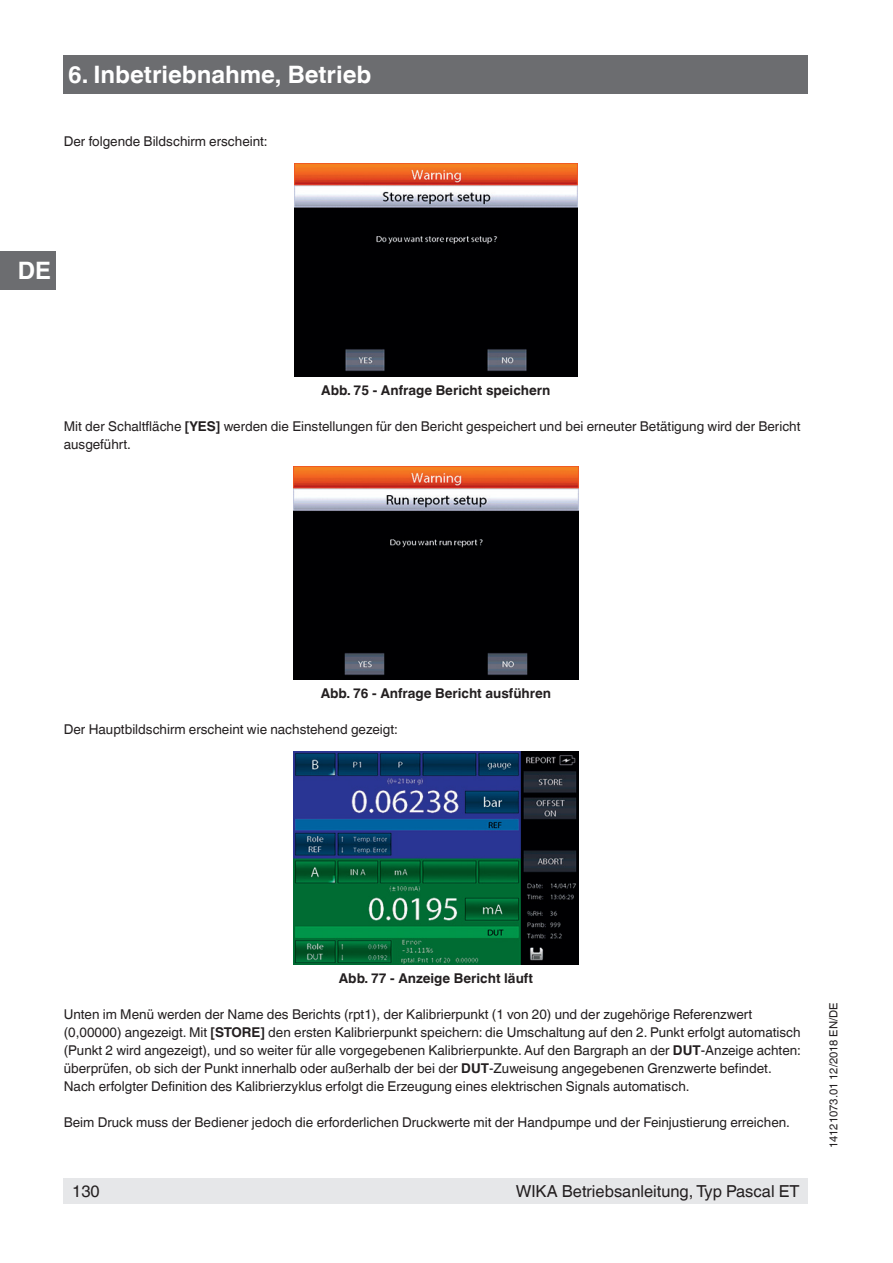
<style>
.page{position:relative;width:893px;height:1263px;background:#fff}
.page>*{position:absolute;margin:0;border:0;box-sizing:border-box;transform-origin:0 0}
.t1{font:700 24px "Helvetica World";color:#fff}
.t2{font:16.5px "Helvetica World";color:#231f20}
.t3{font:13.5px/18px "Helvetica World";color:#231f20}
.t4{font:700 13.5px "Helvetica World";color:#231f20}
.t5{font:11.25px "Helvetica World";color:#231f20}
.s1{font-weight:700}
</style>
<div class="page">
<div style="left:64px;top:1178px;width:744px;height:25px;background:#e6e7e9"></div>
<div style="left:0;top:251px;width:55px;height:38px;background:#6c6d70"></div>
<div style="left:64px;top:55px;width:744px;height:39px;background:#6c6d70"></div>
<img style="left:294px;top:164px;width:284px;height:212px">
<img style="left:294px;top:467px;width:284px;height:212px">
<img style="left:294px;top:752px;width:284px;height:212px">
<h1 class="t1" style="left:68px;top:61px;width:305px">6. Inbetriebnahme, Betrieb</h1>
<p class="t3" style="left:64px;top:132px;width:205px">Der folgende Bildschirm erscheint:</p>
<h1 class="t1" style="left:18px;top:256px;width:35px">DE</h1>
<p class="t4" style="left:321px;top:382px;width:231px">Abb. 75 - Anfrage Bericht speichern</p>
<p class="t3" style="left:64px;top:417px;width:738px">Mit der Schaltfläche <span class="s1">[YES]</span> werden die Einstellungen für den Bericht gespeichert und bei erneuter Betätigung wird der Bericht ausgeführt.</p>
<p class="t4" style="left:321px;top:685px;width:232px">Abb. 76 - Anfrage Bericht ausführen</p>
<p class="t3" style="left:64px;top:720px;width:336px">Der Hauptbildschirm erscheint wie nachstehend gezeigt:</p>
<p class="t4" style="left:339px;top:970px;width:196px">Abb. 77 - Anzeige Bericht läuft</p>
<p class="t3" style="left:64px;top:1005px;width:739px">Unten im Menü werden der Name des Berichts (rpt1), der Kalibrierpunkt (1 von 20) und der zugehörige Referenzwert (0,00000) angezeigt. Mit <span class="s1">[STORE]</span> den ersten Kalibrierpunkt speichern: die Umschaltung auf den 2. Punkt erfolgt automatisch (Punkt 2 wird angezeigt), und so weiter für alle vorgegebenen Kalibrierpunkte. Auf den Bargraph an der <span class="s1">DUT</span>-Anzeige achten: überprüfen, ob sich der Punkt innerhalb oder außerhalb der bei der <span class="s1">DUT</span>-Zuweisung angegebenen Grenzwerte befindet.<br>Nach erfolgter Definition des Kalibrierzyklus erfolgt die Erzeugung eines elektrischen Signals automatisch.</p>
<p class="t3" style="left:64px;top:1113px;width:728px">Beim Druck muss der Bediener jedoch die erforderlichen Druckwerte mit der Handpumpe und der Feinjustierung erreichen.</p>
<p class="t2" style="left:72px;top:1181px;width:29px">130</p>
<p class="t2" style="left:516px;top:1181px;width:285px">WIKA Betriebsanleitung, Typ Pascal ET</p>
<p class="t5" style="left:827px;top:1148px;width:147px;rotate:-90deg">14121073.01 12/2018 EN/DE</p>
</div>
